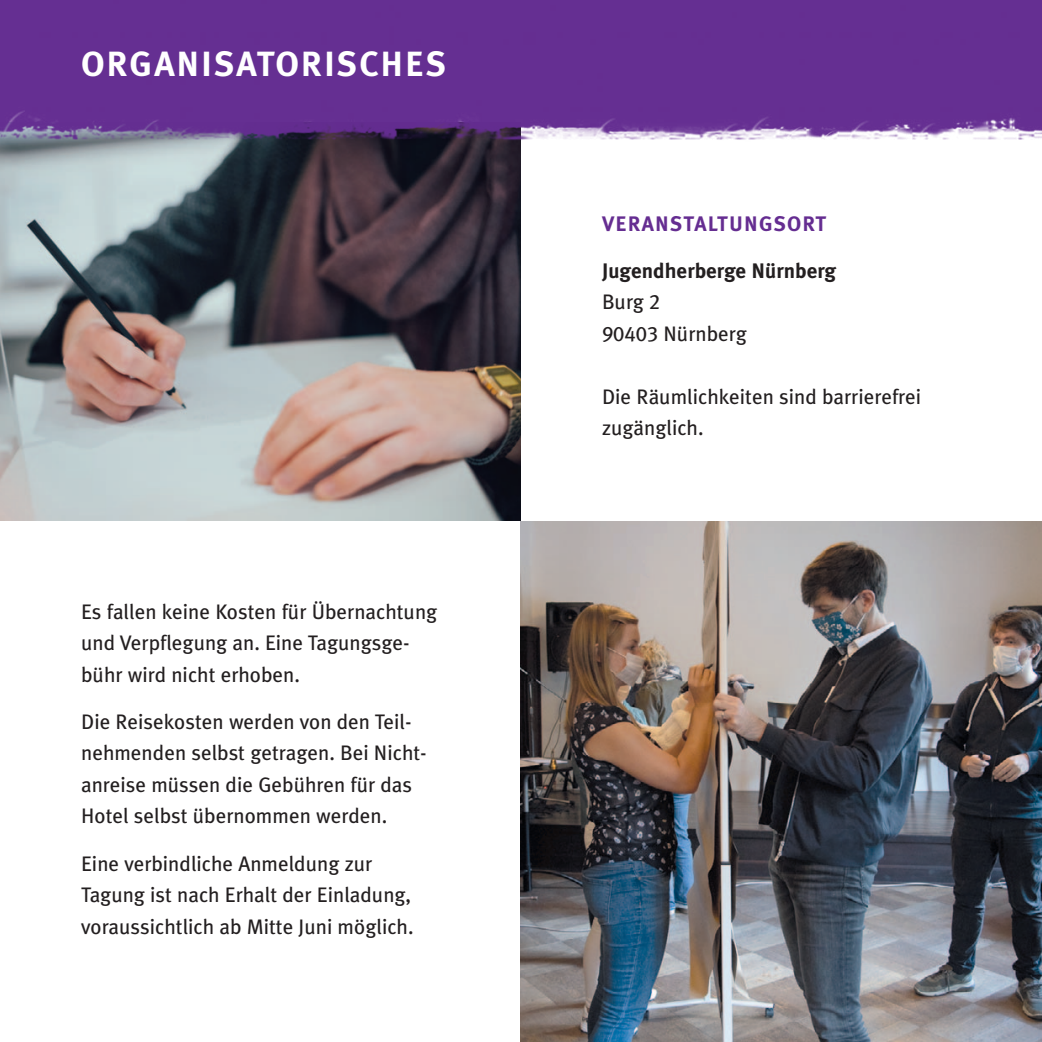
<style>
.page{position:relative;width:1042px;height:1042px;background:#fff}
.page>*{position:absolute;margin:0;border:0;box-sizing:border-box;transform-origin:0 0}
.t1{font:700 35px "Meta Plus";letter-spacing:.055em;color:#fff}
.t2{font:21px/31.5px "Meta Plus";color:#231f20}
.t3{font:700 21px "Meta Plus";color:#231f20}
.t4{font:700 21px "Meta Plus";letter-spacing:.055em;color:#652d91}
.s1{font-family:"Meta Plus Book Caps"}
</style>
<div class="page">
<img style="left:0;top:150px;width:521px;height:371px">
<img style="left:521px;top:521px;width:521px;height:521px">
<img style="left:0;top:0;width:1042px;height:150px">
<p class="t1" style="left:81px;top:47px;width:366px">ORGANISATORISCHES</p>
<p class="t2" style="left:81px;top:597px;width:358px">Es fallen keine Kosten für Übernachtung und Verpflegung an. Eine Tagungsge&shy;bühr wird nicht erhoben.</p>
<p class="t2" style="left:81px;top:707px;width:347px">Die Reisekosten werden von den Teil - nehmenden selbst getragen. Bei Nicht&shy;anreise müssen die Gebühren für das Hotel selbst übernommen werden.</p>
<p class="t2" style="left:81px;top:849px;width:334px">Eine verbindliche Anmeldung zur<br>Tagung ist nach Erhalt der Einladung, voraussichtlich ab Mitte Juni möglich.</p>
<p class="t4" style="left:602px;top:213px;width:226px">VERANSTALTUNGSORT</p>
<p class="t3" style="left:602px;top:261px;width:235px">Jugendherberge Nürnberg</p>
<p class="t2" style="left:602px;top:288px;width:60px">Burg <span class="s1">2</span></p>
<p class="t2" style="left:602px;top:319px;width:146px"><span class="s1">90403</span> Nürnberg</p>
<p class="t2" style="left:602px;top:382px;width:321px">Die Räumlichkeiten sind barrierefrei zugänglich.</p>
</div>
